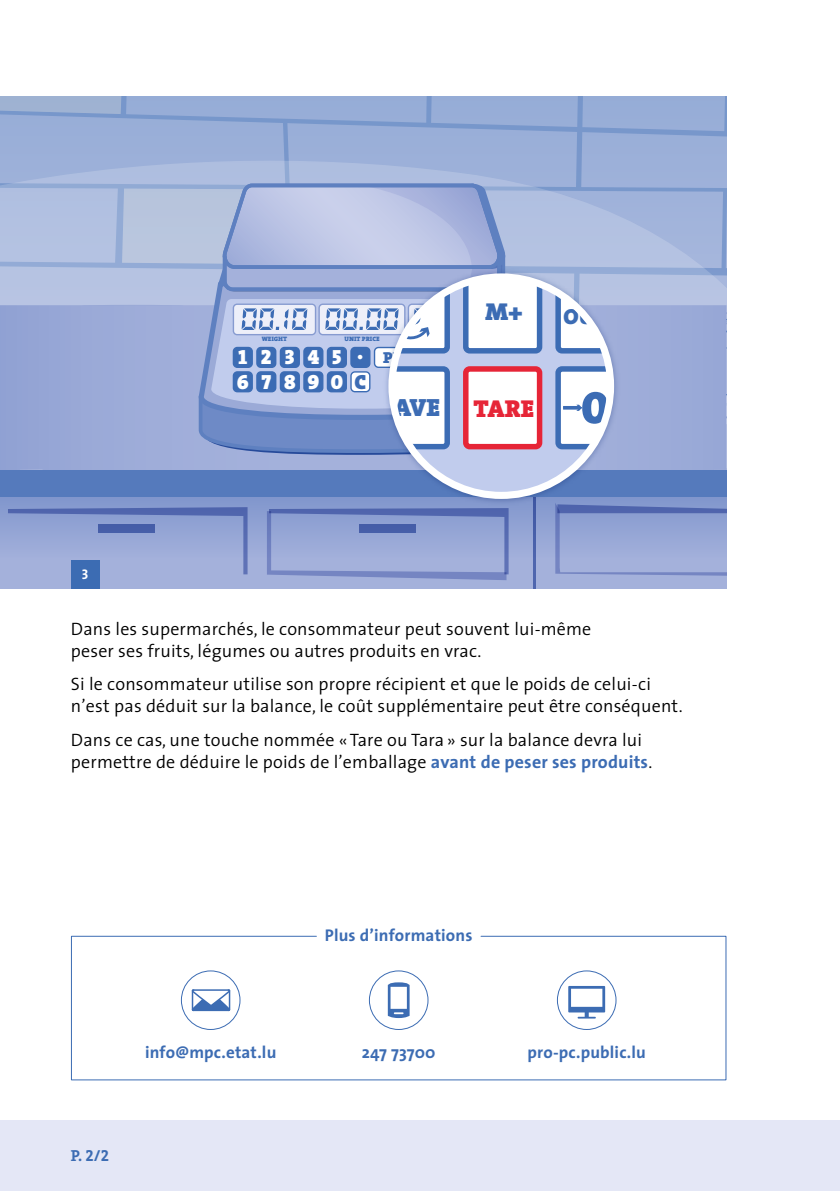
<style>
.page{position:relative;width:840px;height:1191px;background:#fff}
.page>*{position:absolute;margin:0;border:0;box-sizing:border-box;transform-origin:0 0}
.t1{font:25px "The Serif Black Caps";color:#3c6cb4}
.t2{font:24.6px "The Serif Black Caps";color:#e62537}
.t3{font:24.6px "The Serif Black Caps";color:#3c6cb4}
.t4{font:21.8px "The Serif Black Caps";color:#3c6cb4}
.t5{font:20.6px/24.8px "The Serif Black Caps";letter-spacing:.62em;color:#fff}
.t6{font:20.6px "The Serif Black Caps";color:#3c6cb4}
.t7{font:300 18px/22px "The Sans";letter-spacing:.01em;color:#000}
.t8{font:700 17px "The Sans";letter-spacing:.01em;color:#3c6cb3}
.t9{font:16px "The Serif Bold Caps";color:#3c6cb3}
.t10{font:16px "The Serif Black Caps";color:#3c6cb4}
.t11{font:14px "The Sans Bold Caps";color:#fff}
.t12{font:6.4px "The Serif Black Caps";color:#3c6cb4}
.s1{font-weight:700;color:#3c6cb3}
</style>
<div class="page">
<div style="left:0;top:1120px;width:839px;height:71px;background:#e4e7f6"></div>
<svg style="left:0;top:96px;width:726px;height:65px;background:#96acd6"></svg>
<svg style="left:0;top:96px;width:123px;height:18px;background:#9aafd1"></svg>
<svg style="left:0;top:161px;width:726px;height:21px;background:#a0b3da"></svg>
<svg style="left:201px;top:96px;width:326px;height:86px;background:#9aafd8"></svg>
<svg style="left:0;top:182px;width:726px;height:406px;background:#9faed8"></svg>
<div style="left:388px;top:273px;width:225px;height:226px;border:7px solid #fff;border-radius:50%"></div>
<div style="left:71px;top:560px;width:28px;height:28px;background:#3c6cb3"></div>
<svg style="left:70px;top:935px;width:656px;height:146px"></svg>
<p class="t12" style="left:261px;top:334px;width:27px">WEIGHT</p>
<p class="t12" style="left:344px;top:334px;width:36px">UNIT PRICE</p>
<p class="t5" style="left:237px;top:344px;width:108px">12345<br>67890</p>
<p class="t5" style="left:357px;top:339px;width:8px">.</p>
<p class="t6" style="left:354px;top:364px;width:13px">C</p>
<p class="t10" style="left:383px;top:344px;width:30px">PLU</p>
<h2 class="t3" style="left:485px;top:291px;width:39px">M+</h2>
<p class="t4" style="left:563px;top:298px;width:63px">OUNT</p>
<p class="t11" style="left:82px;top:562px;width:8px">3</p>
<h1 class="t1" style="left:381px;top:387px;width:60px">SAVE</h1>
<h2 class="t2" style="left:473px;top:388px;width:62px">TARE</h2>
<p class="t7" style="left:71px;top:617px;width:521px">Dans les supermarchés, le consommateur peut souvent lui-même peser ses fruits, légumes ou autres produits en vrac.</p>
<p class="t7" style="left:71px;top:672px;width:613px">Si le consommateur utilise son propre récipient et que le poids de celui-ci n’est pas déduit sur la balance, le coût supplémentaire peut être conséquent.</p>
<p class="t7" style="left:71px;top:728px;width:582px">Dans ce cas, une touche nommée «Tare ou Tara » sur la balance devra lui permettre de déduire le poids de l’emballage <span class="s1">avant de peser ses produits</span>.</p>
<p class="t8" style="left:325px;top:920px;width:149px">Plus d’informations</p>
<p class="t9" style="left:71px;top:1142px;width:40px">P. 2/2</p>
<p class="t8" style="left:145px;top:1037px;width:133px">info@mpc.etat.lu</p>
<p class="t8" style="left:361px;top:1037px;width:75px">247 73700</p>
<p class="t8" style="left:527px;top:1037px;width:120px">pro-pc.public.lu</p>
</div>
